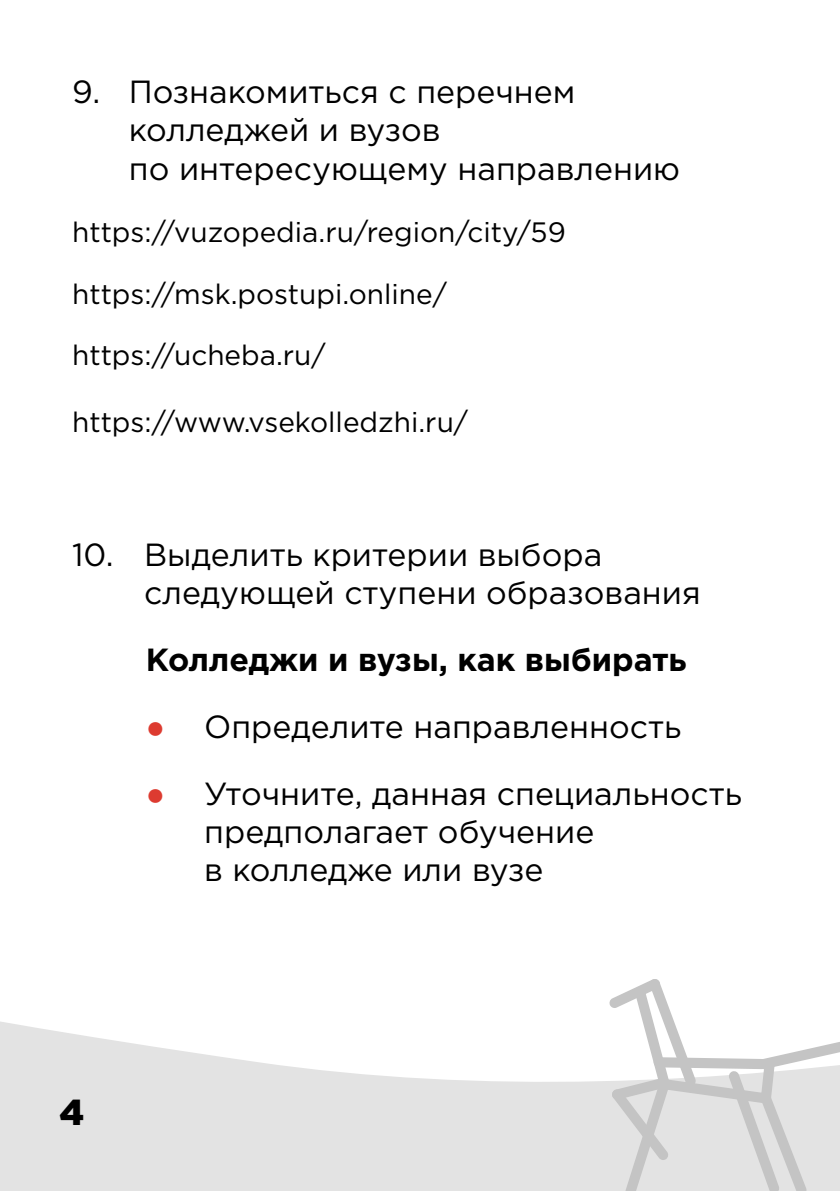
<style>
.page{position:relative;width:840px;height:1191px;background:#fff}
.page>*{position:absolute;margin:0;border:0;box-sizing:border-box;transform-origin:0 0}
.t1{font:900 36px "Gotham Pro";color:#000}
.t2{font:32px/38.4px "Gotham Pro";color:#000}
.t3{font:700 32px "Gotham Pro";color:#000}
.t4{font:28px "Gotham Pro";color:#000}
.s1{font-family:"Arial";color:#dd3b30}
</style>
<div class="page">
<svg style="left:0;top:1021px;width:608px;height:170px;fill:#e3e3e3"></svg>
<svg style="left:608px;top:979px;width:231px;height:212px"></svg>
<p class="t2" style="left:129px;top:72px;width:552px;text-indent:-57px">9. Познакомиться с перечнем колледжей и вузов<br>по интересующему направлению</p>
<p class="t4" style="left:72px;top:216px;width:495px">https://vuzopedia.ru/region/city/59</p>
<p class="t4" style="left:72px;top:278px;width:376px">https://msk.postupi.online/</p>
<p class="t4" style="left:72px;top:340px;width:255px">https://ucheba.ru/</p>
<p class="t4" style="left:72px;top:407px;width:397px">https://www.vsekolledzhi.ru/</p>
<p class="t2" style="left:144px;top:535px;width:558px;text-indent:-72px">10. Выделить критерии выбора следующей ступени образования</p>
<p class="t3" style="left:146px;top:641px;width:542px">Колледжи и вузы, как выбирать</p>
<p class="t2" style="left:146px;top:707px;width:536px"><span class="s1">●</span> Определите направленность</p>
<p class="t2" style="left:204px;top:774px;width:539px;text-indent:-58px"><span class="s1">●</span> Уточните, данная специальность предполагает обучение<br>в колледже или вузе</p>
<p class="t1" style="left:60px;top:1091px;width:26px">4</p>
</div>
